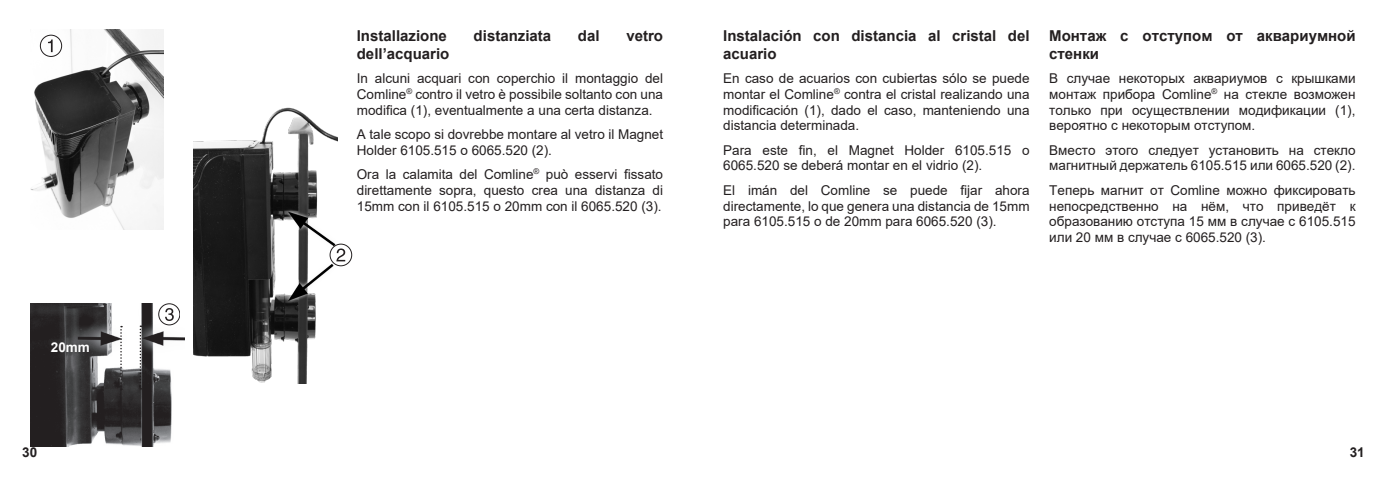
<style>
.page{position:relative;width:1387px;height:477px;background:#fff}
.page>*{position:absolute;margin:0;border:0;box-sizing:border-box;transform-origin:0 0}
.t1{font:700 15px/18px "Arial";color:#231f20}
.t2{font:13.5px/15.8px "Arial";color:#231f20;text-align:justify}
.t3{font:700 13.5px "Arial";color:#231f20}
.t4{font:700 13.5px "Arial";color:#fff}
</style>
<div class="page">
<img style="left:30px;top:30px;width:133px;height:199px">
<img style="left:194px;top:107px;width:143px;height:276px">
<img style="left:30px;top:303px;width:154px;height:143px">
<div style="left:330px;top:244px;width:22px;height:21px;border:1px solid #231f20;border-radius:50%"></div>
<svg style="left:336px;top:248px;width:9px;height:13px"></svg>
<div style="left:159px;top:303px;width:21px;height:21px;border:1px solid #231f20;border-radius:50%"></div>
<svg style="left:165px;top:308px;width:9px;height:12px"></svg>
<svg style="left:120px;top:325px;width:2px;height:64px"></svg>
<svg style="left:140px;top:325px;width:1px;height:64px"></svg>
<div style="left:40px;top:35px;width:22px;height:21px;border:1px solid #231f20;border-radius:50%"></div>
<svg style="left:48px;top:39px;width:5px;height:13px"></svg>
<p class="t4" style="left:51px;top:337px;width:41px">20mm</p>
<p class="t1" style="left:357px;top:27px;width:92px">Installazione</p>
<p class="t1" style="left:473px;top:27px;width:79px">distanziata</p>
<p class="t1" style="left:578px;top:27px;width:23px">dal</p>
<p class="t1" style="left:626px;top:27px;width:38px">vetro</p>
<p class="t1" style="left:357px;top:45px;width:94px">dell’acquario</p>
<p class="t2" style="left:357px;top:70px;width:308px">In alcuni acquari con coperchio il montaggio del Comline<sup>®</sup> contro il vetro è possibile soltanto con una modifica (1), eventualmente a una certa distanza.</p>
<p class="t2" style="left:357px;top:126px;width:308px">A tale scopo si dovrebbe montare al vetro il Magnet<br>Holder 6105.515 o 6065.520 (2).</p>
<p class="t2" style="left:357px;top:166px;width:308px">Ora la calamita del Comline<sup>®</sup> può esservi fissato direttamente sopra, questo crea una distanza di 15mm con il 6105.515 o 20mm con il 6065.520 (3).</p>
<p class="t1" style="left:723px;top:27px;width:308px">Instalación con distancia al cristal del acuario</p>
<p class="t2" style="left:723px;top:70px;width:308px">En caso de acuarios con cubiertas sólo se puede montar el Comline<sup>®</sup> contra el cristal realizando una modificación (1), dado el caso, manteniendo una distancia determinada.</p>
<p class="t2" style="left:723px;top:142px;width:308px">Para este fin, el Magnet Holder 6105.515 o<br>6065.520 se deberá montar en el vidrio (2).</p>
<p class="t2" style="left:723px;top:182px;width:308px">El imán del Comline se puede fijar ahora directamente, lo que genera una distancia de 15mm para 6105.515 o de 20mm para 6065.520 (3).</p>
<p class="t1" style="left:1049px;top:27px;width:308px">Монтаж с отступом от аквариумной стенки</p>
<p class="t2" style="left:1049px;top:70px;width:308px">В случае некоторых аквариумов с крышками монтаж прибора Comline<sup>®</sup> на стекле возможен только при осуществлении модификации (1), вероятно с некоторым отступом.</p>
<p class="t2" style="left:1049px;top:142px;width:308px">Вместо этого следует установить на стекло магнитный держатель 6105.515 или 6065.520 (2).</p>
<p class="t2" style="left:1049px;top:182px;width:308px">Теперь магнит от Comline можно фиксировать непосредственно на нём, что приведёт к образованию отступа 15 мм в случае с 6105.515 или 20 мм в случае с 6065.520 (3).</p>
<p class="t3" style="left:22px;top:442px;width:17px">30</p>
<p class="t3" style="left:1349px;top:442px;width:17px">31</p>
</div>
